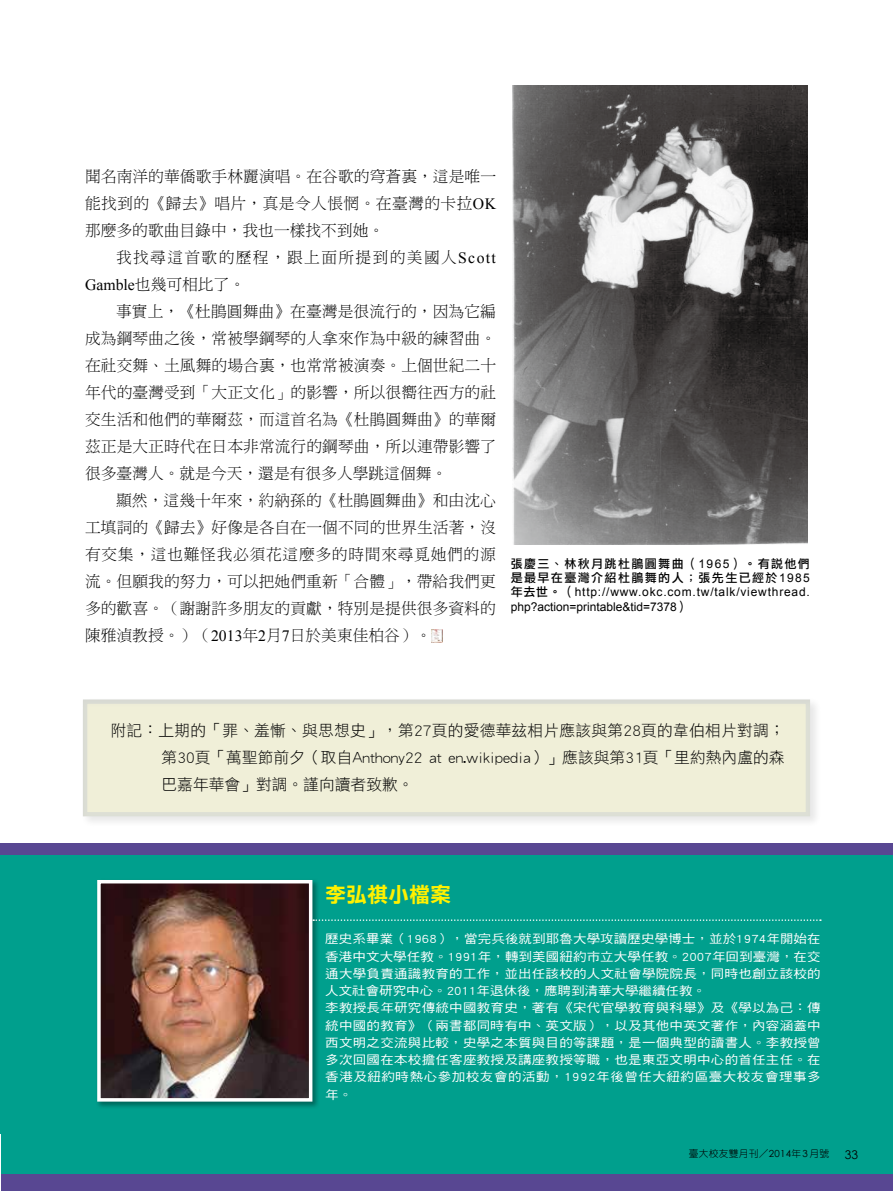
<style>
.page{position:relative;width:893px;height:1191px;background:#fff}
.page>*{position:absolute;margin:0;border:0;box-sizing:border-box;transform-origin:0 0}
.t1{font:21px "DF Li Hei Std W7";color:#fff100}
.t2{font:15.75px/27px "DF Ming Std W3";letter-spacing:.005em;color:#000;text-align:justify}
.t3{font:15.75px/27px "DF Hei Std W3";color:#000;text-align:justify}
.t4{font:15.75px/27px "DF Ming Std W3";letter-spacing:.085em;color:#000}
.t5{font:12.15px/17.2px "DF Hei Std W5";letter-spacing:.02em;color:#fff;scale:1.11 1}
.t6{font:12px/14.4px "Arial";letter-spacing:.065em;color:#000}
.t7{font:12px/14.4px "DF Li Hei Std W5";letter-spacing:.12em;color:#000}
.t8{font:12px "Century Gothic";color:#000}
.t9{font:9.75px "DF Yuan Std W3";letter-spacing:.025em;color:#000}
.s1{font-family:"Times New Roman"}
.s2{font-family:"Arial"}
.s3{font-family:"DF Li Hei Std W5"}
.s4{font-family:"Century Gothic"}
</style>
<div class="page">
<div style="left:1px;top:1106px;width:892px;height:83px;background:#009f8d"></div>
<div style="left:1px;top:1174px;width:892px;height:17px;background:#584792"></div>
<div style="left:0;top:843px;width:893px;height:15px;background:#584792"></div>
<div style="left:0;top:854px;width:893px;height:279px;background:#009f8d"></div>
<div style="left:96px;top:878px;width:224px;height:231px;background:#000;opacity:.35"></div>
<img style="left:101px;top:884px;width:207px;height:213px">
<div style="left:97px;top:880px;width:215px;height:221px;border:3px solid #fff"></div>
<svg style="left:313px;top:919px;width:508px;height:2px"></svg>
<img style="left:432px;top:629px;width:11px;height:14px">
<img style="left:512px;top:85px;width:296px;height:460px">
<div style="left:80px;top:697px;width:742px;height:131px;background:#f6f6f6"></div>
<div style="left:81px;top:698px;width:731px;height:120px;background:#000;opacity:.35"></div>
<p class="t2" style="left:85px;top:162px;width:413px">聞名南洋的華僑歌手林麗演唱。在谷歌的穹蒼裏，這是唯一能找到的《歸去》唱片，真是令人悵惘。在臺灣的卡拉<span class="s1">OK</span>那麼多的歌曲目錄中，我也一樣找不到她。</p>
<p class="t4" style="left:85px;top:243px;width:412px;text-indent:31px">我找尋這首歌的歷程，跟上面所提到的美國人<span class="s1">Scott<br>Gamble</span>也幾可相比了。</p>
<p class="t2" style="left:85px;top:297px;width:413px;text-indent:31px">事實上，《杜鵑圓舞曲》在臺灣是很流行的，因為它編成為鋼琴曲之後，常被學鋼琴的人拿來作為中級的練習曲。在社交舞、土風舞的場合裏，也常常被演奏。上個世紀二十年代的臺灣受到「大正文化」的影響，所以很嚮往西方的社交生活和他們的華爾茲，而這首名為《杜鵑圓舞曲》的華爾茲正是大正時代在日本非常流行的鋼琴曲，所以連帶影響了很多臺灣人。就是今天，還是有很多人學跳這個舞。</p>
<p class="t2" style="left:85px;top:486px;width:413px;text-indent:31px">顯然，這幾十年來，約納孫的《杜鵑圓舞曲》和由沈心工填詞的《歸去》好像是各自在一個不同的世界生活著，沒有交集，這也難怪我必須花這麼多的時間來尋覓她們的源流。但願我的努力，可以把她們重新「合體」，帶給我們更多的歡喜。（謝謝許多朋友的貢獻，特別是提供很多資料的陳雅湞教授。）（<span class="s1">2013</span>年<span class="s1">2</span>月<span class="s1">7</span>日於美東佳柏谷）。</p>
<p class="t7" style="left:511px;top:556px;width:301px">張慶三、林秋月跳杜鵑圓舞曲（<span class="s2">1965</span>）。有說他們是最早在臺灣介紹杜鵑舞的人；張先生已經於<span class="s2">1985</span></p>
<p class="t6" style="left:511px;top:585px;width:301px"><span class="s3">年去世。（</span>http://www.okc.com.tw/talk/viewthread. php?action=printable&amp;tid=7378<span class="s3">）</span></p>
<p class="t3" style="left:162px;top:717px;width:625px;text-indent:-51px">附記：上期的「罪、羞慚、與思想史」，第27頁的愛德華玆相片應該與第28頁的韋伯相片對調；第30頁「萬聖節前夕（取自Anthony22 at en.wikipedia）」應該與第31頁「里約熱內盧的森巴嘉年華會」對調。謹向讀者致歉。</p>
<h1 class="t1" style="left:325px;top:883px;width:127px">李弘祺小檔案</h1>
<p class="t5" style="left:325px;top:930px;width:448px">歷史系畢業（1968），當完兵後就到耶魯大學攻讀歷史學博士，並於1974年開始在香港中文大學任教。1991年，轉到美國紐約市立大學任教。2007年回到臺灣，在交通大學負責通識教育的工作，並出任該校的人文社會學院院長，同時也創立該校的人文社會研究中心。2011年退休後，應聘到清華大學繼續任教。<br>李教授長年研究傳統中國教育史，著有《宋代官學教育與科舉》及《學以為己：傳統中國的教育》（兩書都同時有中、英文版），以及其他中英文著作，內容涵蓋中西文明之交流與比較，史學之本質與目的等課題，是一個典型的讀書人。李教授曾多次回國在本校擔任客座教授及講座教授等職，也是東亞文明中心的首任主任。在香港及紐約時熱心參加校友會的活動，1992年後曾任大紐約區臺大校友會理事多年。</p>
<p class="t9" style="left:689px;top:1148px;width:142px">臺大校友雙月刊／<span class="s4">2014</span>年<span class="s4">3</span>月號</p>
<p class="t8" style="left:845px;top:1147px;width:15px">33</p>
</div>
